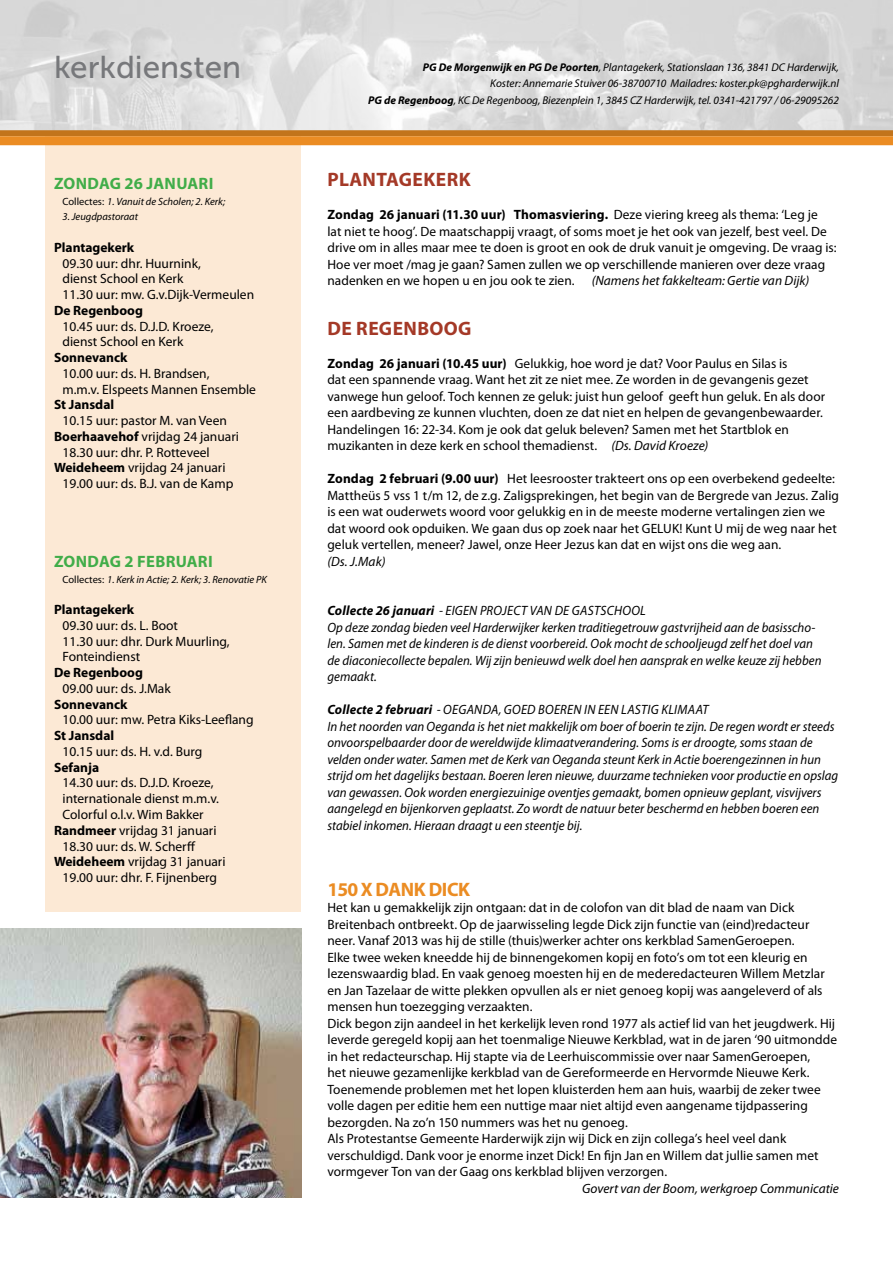
<style>
.page{position:relative;width:893px;height:1263px;background:#fff}
.page>*{position:absolute;margin:0;border:0;box-sizing:border-box;transform-origin:0 0}
.t1{font:31.5px "Museo Sans 500";color:#77787b}
.t2{font:700 19.5px "Myriad Pro";letter-spacing:.02em;color:#a43927}
.t3{font:700 19.5px "Myriad Pro";letter-spacing:-.02em;color:#eb8c23}
.t4{font:700 16.5px "Myriad Pro";letter-spacing:.005em;color:#41ad49}
.t5{font:13.5px/16.5px "Myriad Pro";letter-spacing:.005em;color:#000}
.t6{font:italic 13.5px/16.5px "Myriad Pro";letter-spacing:.005em;color:#000;scale:.95 1}
.t7{font:700 13.5px "Myriad Pro";color:#000}
.t8{font:italic 13.5px "Myriad Pro";letter-spacing:.005em;color:#000}
.t9{font:italic 700 13.5px "Myriad Pro";letter-spacing:.01em;color:#000}
.t10{font:italic 11.25px/16.5px "Myriad Pro";color:#000;text-align:right}
.t11{font:italic 10.5px "Myriad Pro";color:#000}
.s1{font-weight:700}
.s2{font-style:normal}
.s3{font-style:italic}
.s4{font-weight:400}
</style>
<div class="page">
<div style="left:45px;top:132px;width:256px;height:780px;background:#fce9d5"></div>
<img style="left:0;top:0;width:893px;height:130px">
<div style="left:0;top:130px;width:893px;height:6px;background:#c2741b"></div>
<div style="left:0;top:136px;width:893px;height:9px;background:#eb8c23"></div>
<img style="left:0;top:928px;width:301px;height:269px">
<h1 class="t1" style="left:54px;top:50px;width:189px">kerkdiensten</h1>
<p class="t10" style="left:368px;top:58px;width:472px"><span class="s1">PG De Morgenwijk en PG De Poorten</span>, Plantagekerk, Stationslaan 136, 3841 DC Harderwijk,<br>Koster: Annemarie Stuiver 06-38700710 Mailadres: koster.pk@pgharderwijk.nl<br><span class="s1">PG de Regenboog</span>, KC De Regenboog, Biezenplein 1, 3845 CZ Harderwijk, tel. 0341-421797 / 06-29095262</p>
<p class="t4" style="left:54px;top:173px;width:12px">ZON</p>
<p class="t4" style="left:88px;top:173px;width:70px">DAG 26 JANUARI</p>
<p class="t11" style="left:63px;top:195px;width:164px"><span class="s2">Collectes:</span> 1. Vanuit de Scholen; 2. Kerk;</p>
<p class="t11" style="left:63px;top:210px;width:77px">3. Jeugdpastoraat</p>
<p class="t7" style="left:54px;top:238px;width:82px">Plantagekerk</p>
<p class="t5" style="left:63px;top:255px;width:193px;line-height:15.8px">09.30 uur: dhr. Huurnink,<br>dienst School en Kerk<br>11.30 uur: mw. G.v.Dijk-Vermeulen</p>
<p class="t7" style="left:54px;top:302px;width:90px">De Regenboog</p>
<p class="t5" style="left:63px;top:318px;width:153px;line-height:15.8px">10.45 uur: ds. D.J.D. Kroeze, dienst School en Kerk</p>
<p class="t7" style="left:54px;top:349px;width:75px">Sonnevanck</p>
<p class="t5" style="left:63px;top:365px;width:195px;line-height:15.8px">10.00 uur: ds. H. Brandsen,<br>m.m.v. Elspeets Mannen Ensemble</p>
<p class="t7" style="left:54px;top:396px;width:62px">St Jansdal</p>
<p class="t5" style="left:63px;top:412px;width:166px">10.15 uur: pastor M. van Veen</p>
<p class="t5" style="left:54px;top:428px;width:187px"><span class="s1">Boerhaavehof</span> vrijdag 24 januari</p>
<p class="t5" style="left:63px;top:444px;width:149px">18.30 uur: dhr. P. Rotteveel</p>
<p class="t5" style="left:54px;top:459px;width:173px"><span class="s1">Weideheem</span> vrijdag 24 januari</p>
<p class="t5" style="left:63px;top:475px;width:172px">19.00 uur: ds. B.J. van de Kamp</p>
<p class="t4" style="left:54px;top:551px;width:12px">ZON</p>
<p class="t4" style="left:88px;top:551px;width:98px">DAG 2 feb rUARI</p>
<p class="t11" style="left:63px;top:573px;width:206px"><span class="s2">Collectes:</span> 1. Kerk in Actie; 2. Kerk; 3. Renovatie PK</p>
<p class="t7" style="left:54px;top:601px;width:82px">Plantagekerk</p>
<p class="t5" style="left:63px;top:617px;width:169px;line-height:15.8px">09.30 uur: ds. L. Boot<br>11.30 uur: dhr. Durk Muurling,<br>Fonteindienst</p>
<p class="t7" style="left:54px;top:664px;width:90px">De Regenboog</p>
<p class="t5" style="left:63px;top:680px;width:110px">09.00 uur: ds. J.Mak</p>
<p class="t7" style="left:54px;top:695px;width:75px">Sonnevanck</p>
<p class="t5" style="left:63px;top:711px;width:193px">10.00 uur: mw. Petra Kiks-Leeflang</p>
<p class="t7" style="left:54px;top:727px;width:62px">St Jansdal</p>
<p class="t5" style="left:63px;top:743px;width:141px">10.15 uur: ds. H. v.d. Burg</p>
<p class="t7" style="left:54px;top:758px;width:47px">Sefanja</p>
<p class="t5" style="left:63px;top:774px;width:153px">14.30 uur: ds. D.J.D. Kroeze,</p>
<p class="t5" style="left:63px;top:790px;width:158px">internationale dienst m.m.v.</p>
<p class="t5" style="left:63px;top:806px;width:143px">Colorful o.l.v. Wim Bakker</p>
<p class="t5" style="left:54px;top:822px;width:164px"><span class="s1">Randmeer</span> vrijdag 31 januari</p>
<p class="t5" style="left:63px;top:837px;width:134px">18.30 uur: ds. W. Scherff</p>
<p class="t5" style="left:54px;top:853px;width:173px"><span class="s1">Weideheem</span> vrijdag 31 januari</p>
<p class="t5" style="left:63px;top:869px;width:156px">19.00 uur: dhr. F. Fijnenberg</p>
<h2 class="t2" style="left:328px;top:167px;width:25px">PLANTA</h2>
<h2 class="t2" style="left:399px;top:167px;width:74px">GEKERK</h2>
<p class="t5" style="left:327px;top:206px;width:510px"><span class="s1">Zondag 26 januari (11.30 uur) Thomasviering.</span> Deze viering kreeg als thema: ‘Leg je<br>lat niet te hoog’. De maatschappij vraagt, of soms moet je het ook van jezelf, best veel. De drive om in alles maar mee te doen is groot en ook de druk vanuit je omgeving. De vraag is:<br>Hoe ver moet /mag je gaan? Samen zullen we op verschillende manieren over deze vraag nadenken en we hopen u en jou ook te zien.</p>
<p class="t8" style="left:592px;top:272px;width:219px">(Namens het fakkelteam: Gertie van Dijk)</p>
<h2 class="t2" style="left:328px;top:315px;width:41px">De Rege</h2>
<h2 class="t2" style="left:404px;top:315px;width:68px">nboog</h2>
<p class="t5" style="left:327px;top:355px;width:499px"><span class="s1">Zondag 26 januari (10.45 uur)</span> Gelukkig, hoe word je dat? Voor Paulus en Silas is<br>dat een spannende vraag. Want het zit ze niet mee. Ze worden in de gevangenis gezet vanwege hun geloof. Toch kennen ze geluk: juist hun geloof geeft hun geluk. En als door een aardbeving ze kunnen vluchten, doen ze dat niet en helpen de gevangenbewaarder.<br>Handelingen 16: 22-34. Kom je ook dat geluk beleven? Samen met het Startblok en muzikanten in deze kerk en school themadienst. <span class="s3">(Ds. David Kroeze)</span></p>
<p class="t5" style="left:327px;top:470px;width:513px"><span class="s1">Zondag 2 februari (9.00 uur)</span> Het leesrooster trakteert ons op een overbekend gedeelte:<br>Mattheüs 5 vss 1 t/m 12, de z.g. Zaligsprekingen, het begin van de Bergrede van Jezus. Zalig is een wat ouderwets woord voor gelukkig en in de meeste moderne vertalingen zien we dat woord ook opduiken. We gaan dus op zoek naar het GELUK! Kunt U mij de weg naar het geluk vertellen, meneer? Jawel, onze Heer Jezus kan dat en wijst ons die weg aan.</p>
<p class="t8" style="left:327px;top:553px;width:60px">(Ds. J.Mak)</p>
<p class="t9" style="left:327px;top:602px;width:132px">Collecte 26 januari <span class="s4">- Eigen</span></p>
<p class="t6" style="left:480px;top:602px;width:9px">project</p>
<p class="t6" style="left:530px;top:602px;width:9px">van</p>
<p class="t6" style="left:327px;top:602px;width:522px;text-indent:227px">de gastschool<br>Op deze zondag bieden veel Harderwijker kerken traditiegetrouw gastvrijheid aan de basisscho&shy;len. Samen met de kinderen is de dienst voorbereid. Ook mocht de schooljeugd zelf het doel van de diaconiecollecte bepalen. Wij zijn benieuwd welk doel hen aansprak en welke keuze zij hebben gemaakt.</p>
<p class="t9" style="left:327px;top:701px;width:134px">Collecte 2 februari <span class="s4">- Oeganda</span></p>
<p class="t6" style="left:499px;top:701px;width:15px">, goed</p>
<p class="t6" style="left:538px;top:701px;width:9px">boeren</p>
<p class="t6" style="left:584px;top:701px;width:47px">ineen lastig</p>
<p class="t6" style="left:327px;top:701px;width:539px;text-indent:334px">klimaat<br>In het noorden van Oeganda is het niet makkelijk om boer of boerin te zijn. De regen wordt er steeds onvoorspelbaarder door de wereldwijde klimaatverandering. Soms is er droogte, soms staan de velden onder water. Samen met de Kerk van Oeganda steunt Kerk in Actie boerengezinnen in hun strijd om het dagelijks bestaan. Boeren leren nieuwe, duurzame technieken voor productie en opslag van gewassen. Ook worden energiezuinige oventjes gemaakt, bomen opnieuw geplant, visvijvers aangelegd en bijenkorven geplaatst. Zo wordt de natuur beter beschermd en hebben boeren een stabiel inkomen. Hieraan draagt u een steentje bij.</p>
<h2 class="t3" style="left:327px;top:876px;width:143px">150 x dank Dick</h2>
<p class="t5" style="left:327px;top:899px;width:511px">Het kan u gemakkelijk zijn ontgaan: dat in de colofon van dit blad de naam van Dick Breitenbach ontbreekt. Op de jaarwisseling legde Dick zijn functie van (eind)redacteur neer. Vanaf 2013 was hij de stille (thuis)werker achter ons kerkblad SamenGeroepen.<br>Elke twee weken kneedde hij de binnengekomen kopij en foto’s om tot een kleurig en lezenswaardig blad. En vaak genoeg moesten hij en de mederedacteuren Willem Metzlar en Jan Tazelaar de witte plekken opvullen als er niet genoeg kopij was aangeleverd of als mensen hun toezegging verzaakten.<br>Dick begon zijn aandeel in het kerkelijk leven rond 1977 als actief lid van het jeugdwerk. Hij leverde geregeld kopij aan het toenmalige Nieuwe Kerkblad, wat in de jaren ‘90 uitmondde in het redacteurschap. Hij stapte via de Leerhuiscommissie over naar SamenGeroepen,<br>het nieuwe gezamenlijke kerkblad van de Gereformeerde en Hervormde Nieuwe Kerk.<br>Toenemende problemen met het lopen kluisterden hem aan huis, waarbij de zeker twee volle dagen per editie hem een nuttige maar niet altijd even aangename tijdpassering bezorgden. Na zo’n 150 nummers was het nu genoeg.<br>Als Protestantse Gemeente Harderwijk zijn wij Dick en zijn collega’s heel veel dank verschuldigd. Dank voor je enorme inzet Dick! En fijn Jan en Willem dat jullie samen met vormgever Ton van der Gaag ons kerkblad blijven verzorgen.</p>
<p class="t8" style="left:582px;top:1180px;width:258px">Govert van der Boom, werkgroep Communicatie</p>
</div>
